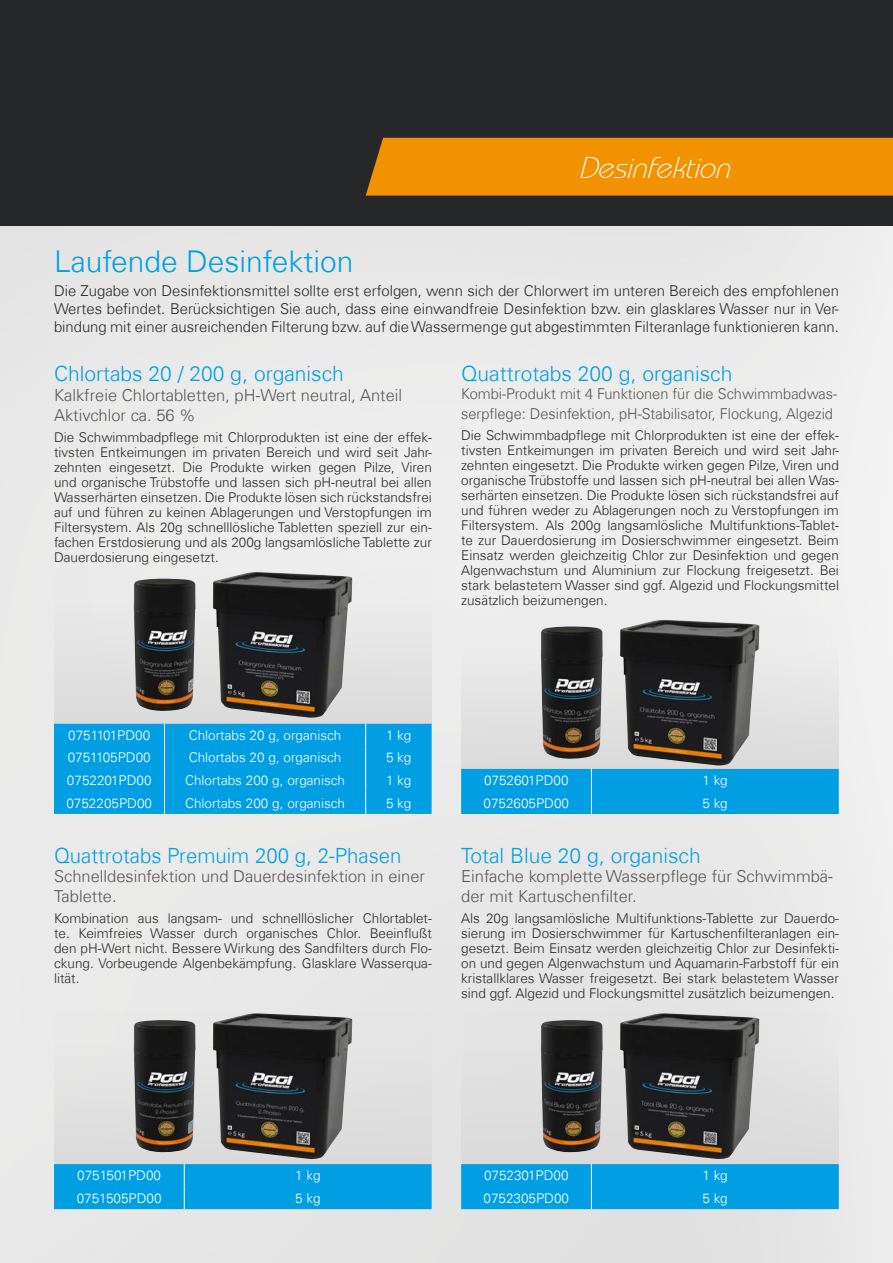
<style>
.page{position:relative;width:893px;height:1263px;background:#fff}
.page>*{position:absolute;margin:0;border:0;box-sizing:border-box;transform-origin:0 0}
.t1{font:300 30px "Univers Com 45";color:#009fe3}
.t2{font:italic 300 30px "Bauhaus IT Cby BT";color:#fff}
.t3{font:300 21px "Univers Com 45";color:#009fe3}
.t4{font:300 16.5px/19.8px "Univers Com 45";color:#575557}
.t5{font:300 15px/18px "Univers Com 45";color:#252729;text-align:justify}
.t6{font:300 15px/19.8px "Univers Com 45";color:#575557}
.t7{font:300 13.5px/15px "Univers Com 45";color:#252729;text-align:justify}
.t8{font:300 13.5px "Univers Com 45";color:#fff}
</style>
<div class="page">
<div style="left:0;top:225px;width:893px;height:1038px;background:#eaeae9"></div>
<div style="left:0;top:0;width:893px;height:225px;background:#252729"></div>
<div style="left:54px;top:571px;width:378px;height:153px;background:#e4e4e4"></div>
<div style="left:54px;top:1011px;width:378px;height:153px;background:#e1e1e1"></div>
<div style="left:461px;top:616px;width:378px;height:153px;background:#e5e5e5"></div>
<div style="left:461px;top:1011px;width:378px;height:153px;background:#dadada"></div>
<div style="left:54px;top:724px;width:378px;height:90px;background:#009fe3"></div>
<div style="left:54px;top:1164px;width:378px;height:45px;background:#009fe3"></div>
<div style="left:461px;top:769px;width:378px;height:45px;background:#009fe3"></div>
<div style="left:461px;top:1164px;width:378px;height:45px;background:#009fe3"></div>
<img style="left:213px;top:572px;width:139px;height:146px">
<img style="left:213px;top:1013px;width:139px;height:146px">
<img style="left:620px;top:620px;width:139px;height:146px">
<img style="left:620px;top:1013px;width:139px;height:146px">
<img style="left:133px;top:579px;width:62px;height:132px">
<img style="left:133px;top:1020px;width:62px;height:133px">
<img style="left:540px;top:626px;width:63px;height:133px">
<img style="left:541px;top:1020px;width:62px;height:133px">
<div style="left:366px;top:138px;width:527px;height:58px;background:#f39200"></div>
<h1 class="t2" style="left:578px;top:149px;width:162px">Desinfektion</h1>
<h1 class="t1" style="left:54px;top:243px;width:301px">Laufende Desinfektion</h1>
<p class="t5" style="left:54px;top:282px;width:786px">Die Zugabe von Desinfektionsmittel sollte erst erfolgen, wenn sich der Chlorwert im unteren Bereich des empfohlenen Wertes befindet. Berücksichtigen Sie auch, dass eine einwandfreie Desinfektion bzw. ein glasklares Wasser nur in Ver&shy;bindung mit einer ausreichenden Filterung bzw. auf die Wassermenge gut abgestimmten Filteranlage funktionieren kann.</p>
<h2 class="t3" style="left:54px;top:361px;width:291px">Chlortabs 20 / 200 g, organisch</h2>
<p class="t4" style="left:54px;top:385px;width:350px">Kalkfreie Chlortabletten, pH-Wert neutral, Anteil<br>Aktivchlor ca. 56 %</p>
<p class="t7" style="left:54px;top:429px;width:379px">Die Schwimmbadpflege mit Chlorprodukten ist eine der effek&shy;tivsten Entkeimungen im privaten Bereich und wird seit Jahr&shy;zehnten eingesetzt. Die Produkte wirken gegen Pilze, Viren und organische Trübstoffe und lassen sich pH-neutral bei allen Wasserhärten einsetzen. Die Produkte lösen sich rückstandsfrei auf und führen zu keinen Ablagerungen und Verstopfungen im Filtersystem. Als 20g schnelllösliche Tabletten speziell zur ein&shy;fachen Erstdosierung und als 200g langsamlösliche Tablette zur Dauerdosierung eingesetzt.</p>
<h2 class="t3" style="left:461px;top:361px;width:273px">Quattrotabs 200 g, organisch</h2>
<p class="t6" style="left:461px;top:384px;width:377px">Kombi-Produkt mit 4 Funktionen für die Schwimmbadwas&shy;serpflege: Desinfektion, pH-Stabilisator, Flockung, Algezid</p>
<p class="t7" style="left:461px;top:427px;width:379px">Die Schwimmbadpflege mit Chlorprodukten ist eine der effek&shy;tivsten Entkeimungen im privaten Bereich und wird seit Jahr&shy;zehnten eingesetzt. Die Produkte wirken gegen Pilze, Viren und organische Trübstoffe und lassen sich pH-neutral bei allen Was&shy;serhärten einsetzen. Die Produkte lösen sich rückstandsfrei auf und führen weder zu Ablagerungen noch zu Verstopfungen im Filtersystem. Als 200g langsamlösliche Multifunktions-Tablet&shy;te zur Dauerdosierung im Dosierschwimmer eingesetzt. Beim Einsatz werden gleichzeitig Chlor zur Desinfektion und gegen Algenwachstum und Aluminium zur Flockung freigesetzt. Bei stark belastetem Wasser sind ggf. Algezid und Flockungsmittel zusätzlich beizumengen.</p>
<p class="t8" style="left:68px;top:727px;width:83px">0751101PD00</p>
<p class="t8" style="left:189px;top:727px;width:154px">Chlortabs 20 g, organisch</p>
<p class="t8" style="left:386px;top:727px;width:27px">1 kg</p>
<p class="t8" style="left:68px;top:749px;width:84px">0751105PD00</p>
<p class="t8" style="left:189px;top:749px;width:154px">Chlortabs 20 g, organisch</p>
<p class="t8" style="left:386px;top:749px;width:27px">5 kg</p>
<p class="t8" style="left:67px;top:772px;width:86px">0752201PD00</p>
<p class="t8" style="left:185px;top:772px;width:162px">Chlortabs 200 g, organisch</p>
<p class="t8" style="left:386px;top:772px;width:27px">1 kg</p>
<p class="t8" style="left:66px;top:794px;width:87px">0752205PD00</p>
<p class="t8" style="left:185px;top:794px;width:162px">Chlortabs 200 g, organisch</p>
<p class="t8" style="left:386px;top:794px;width:27px">5 kg</p>
<h2 class="t3" style="left:54px;top:842px;width:349px">Quattrotabs Premuim 200 g, 2-Phasen</h2>
<p class="t4" style="left:54px;top:867px;width:373px">Schnelldesinfektion und Dauerdesinfektion in einer<br>Tablette.</p>
<p class="t7" style="left:54px;top:911px;width:379px">Kombination aus langsam- und schnelllöslicher Chlortablet&shy;te. Keimfreies Wasser durch organisches Chlor. Beeinflußt den pH-Wert nicht. Bessere Wirkung des Sandfilters durch Flo&shy;ckung. Vorbeugende Algenbekämpfung. Glasklare Wasserqua&shy;lität.</p>
<p class="t8" style="left:484px;top:772px;width:86px">0752601PD00</p>
<p class="t8" style="left:702px;top:772px;width:27px">1 kg</p>
<p class="t8" style="left:483px;top:795px;width:87px">0752605PD00</p>
<p class="t8" style="left:702px;top:795px;width:27px">5 kg</p>
<h2 class="t3" style="left:461px;top:842px;width:241px">Total Blue 20 g, organisch</h2>
<p class="t4" style="left:461px;top:867px;width:373px">Einfache komplette Wasserpflege für Schwimmbä&shy;der mit Kartuschenfilter.</p>
<p class="t7" style="left:461px;top:911px;width:379px">Als 20g langsamlösliche Multifunktions-Tablette zur Dauerdo&shy;sierung im Dosierschwimmer für Kartuschenfilteranlagen ein&shy;gesetzt. Beim Einsatz werden gleichzeitig Chlor zur Desinfekti&shy;on und gegen Algenwachstum und Aquamarin-Farbstoff für ein kristallklares Wasser freigesetzt. Bei stark belastetem Wasser sind ggf. Algezid und Flockungsmittel zusätzlich beizumengen.</p>
<p class="t8" style="left:77px;top:1167px;width:85px">0751501PD00</p>
<p class="t8" style="left:295px;top:1167px;width:27px">1 kg</p>
<p class="t8" style="left:77px;top:1190px;width:86px">0751505PD00</p>
<p class="t8" style="left:295px;top:1190px;width:27px">5 kg</p>
<p class="t8" style="left:484px;top:1167px;width:86px">0752301PD00</p>
<p class="t8" style="left:702px;top:1167px;width:27px">1 kg</p>
<p class="t8" style="left:483px;top:1190px;width:87px">0752305PD00</p>
<p class="t8" style="left:702px;top:1190px;width:27px">5 kg</p>
</div>
